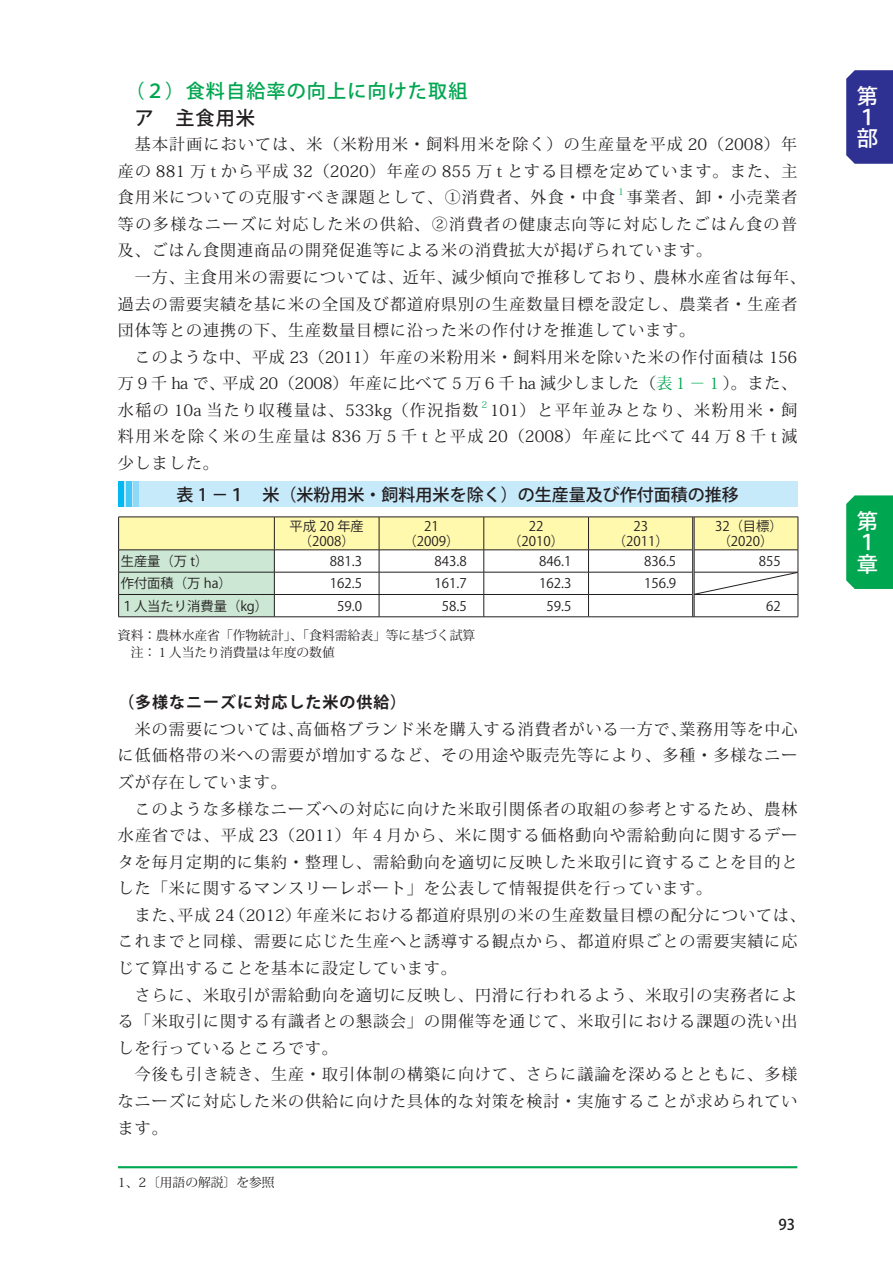
<style>
.page{position:relative;width:893px;height:1263px;background:#fff}
.page>*{position:absolute;margin:0;border:0;box-sizing:border-box;transform-origin:0 0}
.t1{font:21.3px/21.3px "Koz Go Pro Medium 90 msp RKSJ V";color:#fff}
.t2{font:19.2px "Koz Go Pro Medium 90 msp RKSJ H";letter-spacing:.055em;color:#00a650}
.t3{font:19.2px "Koz Go Pro Medium 90 msp RKSJ H";color:#231f20}
.t4{font:16.95px "Koz Go Pro Medium 90 msp RKSJ H";color:#231f20}
.t5{font:15.9px/26.5px "Koz Min Pro Regular 90 msp RKSJ H";letter-spacing:.065em;color:#231f20;text-align:justify}
.t6{font:15.9px "Koz Go Pro Bold 90 msp RKSJ H";letter-spacing:.065em;color:#231f20}
.t7{font:14.85px "Koz Go Pro Medium 90 msp RKSJ H";color:#231f20}
.t8{font:13.35px/14.9px "Koz Go Pro Regular 90 msp RKSJ H";color:#231f20;text-align:center}
.t9{font:12.75px/17px "Koz Min Pro Regular 90 msp RKSJ H";color:#231f20}
.t10{font:9.3px "Koz Min Pro Regular 90 msp RKSJ H";color:#00a650}
.s1{color:#00a650}
</style>
<div class="page">
<div style="left:846px;top:70px;width:47px;height:94px;background:#2e3092"></div>
<div style="left:846px;top:495px;width:47px;height:94px;background:#00a650"></div>
<div style="left:119px;top:482px;width:678px;height:25px;background:#c7eafb"></div>
<div style="left:118px;top:482px;width:6px;height:25px;background:#00b9f2"></div>
<div style="left:126px;top:482px;width:5px;height:25px;background:#44c8f5"></div>
<div style="left:133px;top:482px;width:6px;height:25px;background:#8ed8f8"></div>
<hr style="left:274px;top:617px;width:314px;height:1px;background:#231f20">
<hr style="left:588px;top:617px;width:210px;height:1px;background:#231f20">
<hr style="left:118px;top:617px;width:156px;height:1px;background:#231f20">
<svg style="left:118px;top:517px;width:681px;height:100px"></svg>
<hr style="left:118px;top:1166px;width:679px;height:2px;background:#00a650">
<p class="t2" style="left:125px;top:84px;width:344px">（２）食料自給率の向上に向けた取組</p>
<p class="t3" style="left:135px;top:110px;width:122px">ア　主食用米</p>
<p class="t5" style="left:118px;top:133px;width:681px;text-indent:17px">基本計画においては、米（米粉用米・飼料用米を除く）の生産量を平成 20（2008）年産の 881 万 t から平成 32（2020）年産の 855 万 t とする目標を定めています。また、主食用米についての克服すべき課題として、①消費者、外食・中食</p>
<p class="t10" style="left:616px;top:188px;width:11px">１</p>
<p class="t5" style="left:118px;top:186px;width:681px;text-indent:509px">事業者、卸・小売業者等の多様なニーズに対応した米の供給、②消費者の健康志向等に対応したごはん食の普及、ごはん食関連商品の開発促進等による米の消費拡大が掲げられています。</p>
<p class="t5" style="left:118px;top:266px;width:689px;text-align:left;text-indent:17px">一方、主食用米の需要については、近年、減少傾向で推移しており、農林水産省は毎年、過去の需要実績を基に米の全国及び都道府県別の生産数量目標を設定し、農業者・生産者団体等との連携の下、生産数量目標に沿った米の作付けを推進しています。</p>
<p class="t5" style="left:118px;top:346px;width:681px;text-indent:17px">このような中、平成 23（2011）年産の米粉用米・飼料用米を除いた米の作付面積は 156万９千 ha で、平成 20（2008）年産に比べて５万６千 ha 減少しました（<span class="s1">表１－１</span>）。また、水稲の 10a 当たり収穫量は、533kg（作況指数</p>
<p class="t10" style="left:480px;top:401px;width:11px">２</p>
<p class="t5" style="left:118px;top:399px;width:681px;text-indent:372px">101）と平年並みとなり、米粉用米・飼料用米を除く米の生産量は 836 万５千 t と平成 20（2008）年産に比べて 44 万８千 t 減少しました。</p>
<p class="t4" style="left:176px;top:488px;width:564px">表 1 －１　米（米粉用米・飼料用米を除く）の生産量及び作付面積の推移</p>
<p class="t8" style="left:289px;top:520px;width:76px">平成 20 年産（2008）</p>
<p class="t8" style="left:403px;top:520px;width:57px">21（2009）</p>
<p class="t8" style="left:508px;top:520px;width:57px">22（2010）</p>
<p class="t8" style="left:613px;top:520px;width:57px">23（2011）</p>
<p class="t8" style="left:715px;top:520px;width:69px;text-align:left">32（目標）（2020）</p>
<p class="t8" style="left:121px;top:555px;width:89px">生産量（万 t）</p>
<p class="t8" style="left:330px;top:555px;width:34px">881.3</p>
<p class="t8" style="left:435px;top:555px;width:34px">843.8</p>
<p class="t8" style="left:539px;top:555px;width:34px">846.1</p>
<p class="t8" style="left:644px;top:555px;width:34px">836.5</p>
<p class="t8" style="left:759px;top:555px;width:23px">855</p>
<p class="t8" style="left:121px;top:578px;width:113px">作付面積（万 ha）</p>
<p class="t8" style="left:330px;top:578px;width:34px">162.5</p>
<p class="t8" style="left:435px;top:578px;width:34px">161.7</p>
<p class="t8" style="left:539px;top:578px;width:34px">162.3</p>
<p class="t8" style="left:644px;top:578px;width:34px">156.9</p>
<p class="t8" style="left:121px;top:600px;width:149px">１人当たり消費量（kg）</p>
<p class="t8" style="left:337px;top:600px;width:26px">59.0</p>
<p class="t8" style="left:442px;top:600px;width:26px">58.5</p>
<p class="t8" style="left:547px;top:600px;width:26px">59.5</p>
<p class="t8" style="left:766px;top:600px;width:16px">62</p>
<p class="t9" style="left:118px;top:628px;width:359px">資料：農林水産省「作物統計」、「食料需給表」等に基づく試算　注：１人当たり消費量は年度の数値</p>
<p class="t6" style="left:118px;top:696px;width:289px">（多様なニーズに対応した米の供給）</p>
<p class="t5" style="left:118px;top:718px;width:681px;text-indent:17px">米の需要については、高価格ブランド米を購入する消費者がいる一方で、業務用等を中心に低価格帯の米への需要が増加するなど、その用途や販売先等により、多種・多様なニーズが存在しています。</p>
<p class="t5" style="left:118px;top:797px;width:681px;text-indent:17px">このような多様なニーズへの対応に向けた米取引関係者の取組の参考とするため、農林水産省では、平成 23（2011）年４月から、米に関する価格動向や需給動向に関するデータを毎月定期的に集約・整理し、需給動向を適切に反映した米取引に資することを目的とした「米に関するマンスリーレポート」を公表して情報提供を行っています。</p>
<p class="t5" style="left:118px;top:904px;width:689px;text-align:left;text-indent:17px">また、平成 24（2012）年産米における都道府県別の米の生産数量目標の配分については、これまでと同様、需要に応じた生産へと誘導する観点から、都道府県ごとの需要実績に応じて算出することを基本に設定しています。</p>
<p class="t5" style="left:118px;top:984px;width:681px;text-indent:17px">さらに、米取引が需給動向を適切に反映し、円滑に行われるよう、米取引の実務者による「米取引に関する有識者との懇談会」の開催等を通じて、米取引における課題の洗い出しを行っているところです。</p>
<p class="t5" style="left:118px;top:1063px;width:681px;text-indent:17px">今後も引き続き、生産・取引体制の構築に向けて、さらに議論を深めるとともに、多様なニーズに対応した米の供給に向けた具体的な対策を検討・実施することが求められています。</p>
<p class="t9" style="left:118px;top:1175px;width:158px">1、2 〔用語の解説〕を参照</p>
<p class="t7" style="left:778px;top:1219px;width:18px">93</p>
<h1 class="t1" style="left:857px;top:88px;width:22px">第<br>１部</h1>
<h1 class="t1" style="left:857px;top:513px;width:22px">第<br>１章</h1>
</div>
